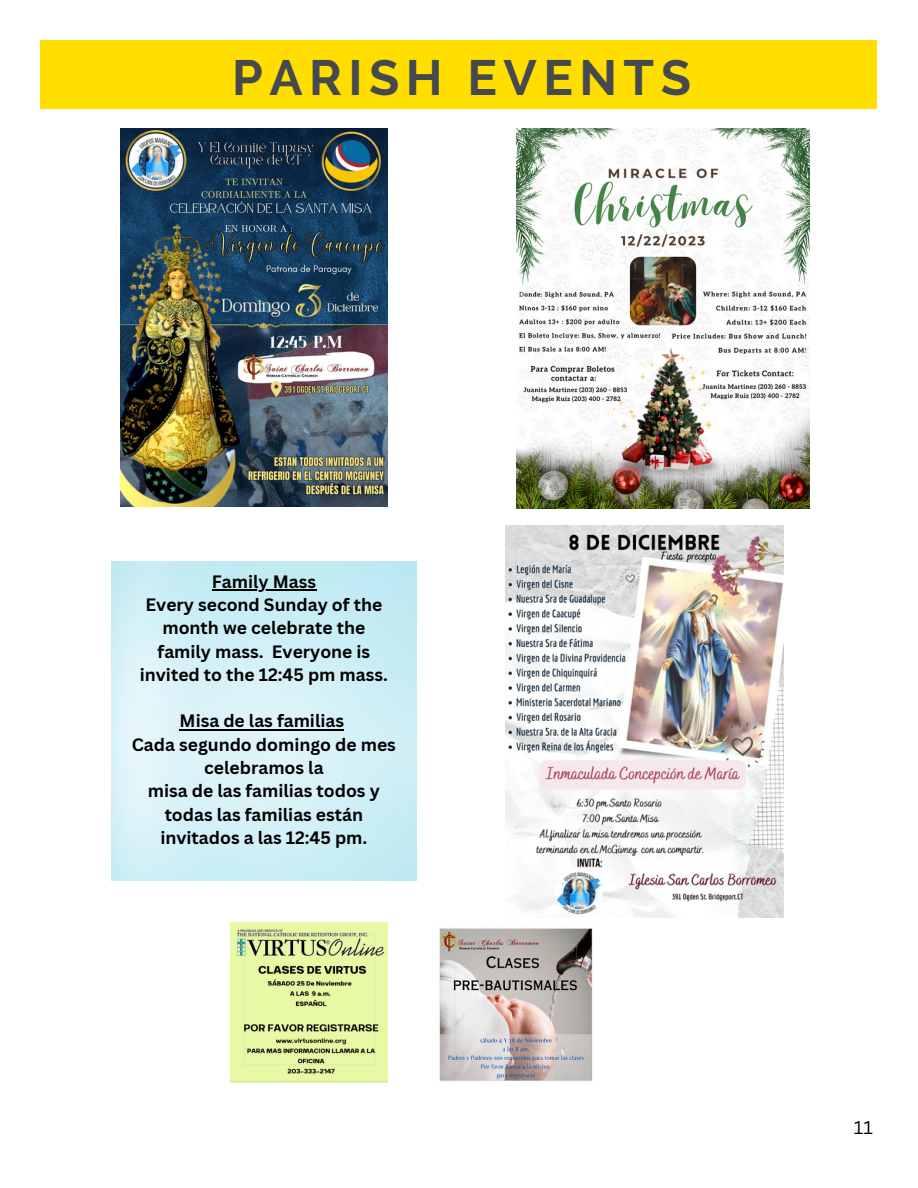
<style>
.page{position:relative;width:918px;height:1188px;background:#fff}
.page>*{position:absolute;margin:0;border:0;box-sizing:border-box;transform-origin:0 0}
.t1{font:700 49.35px "Raleway";letter-spacing:.13em;color:#464a4e}
.t2{font:18px "Canva Sans";color:#000}
.t3{font:700 17.4px/23.2px "Canva Sans";color:#000;text-align:center}
</style>
<div class="page">
<div style="left:40px;top:40px;width:837px;height:69px;background:#ffde00"></div>
<img style="left:516px;top:128px;width:294px;height:381px">
<img style="left:230px;top:922px;width:158px;height:160px">
<img style="left:439px;top:928px;width:154px;height:153px">
<img style="left:111px;top:561px;width:305px;height:320px">
<img style="left:121px;top:128px;width:266px;height:378px">
<img style="left:506px;top:526px;width:278px;height:391px">
<hr style="left:212px;top:589px;width:104px;height:2px;background:#000">
<hr style="left:180px;top:729px;width:164px;height:1px;background:#000">
<p class="t1" style="left:232px;top:49px;width:460px">PARISH EVENTS</p>
<p class="t3" style="left:212px;top:569px;width:106px">Family Mass</p>
<p class="t3" style="left:146px;top:593px;width:238px">Every second Sunday of the month we celebrate the</p>
<p class="t3" style="left:140px;top:639px;width:250px">family mass. Everyone is invited to the 12:45 pm mass.</p>
<p class="t3" style="left:180px;top:709px;width:166px">Misa de las familias</p>
<p class="t3" style="left:132px;top:732px;width:266px">Cada segundo domingo de mes celebramos la</p>
<p class="t3" style="left:148px;top:779px;width:233px">misa de las familias todos y todas las familias están invitados a las 12:45 pm.</p>
<p class="t2" style="left:854px;top:1114px;width:21px">11</p>
</div>
